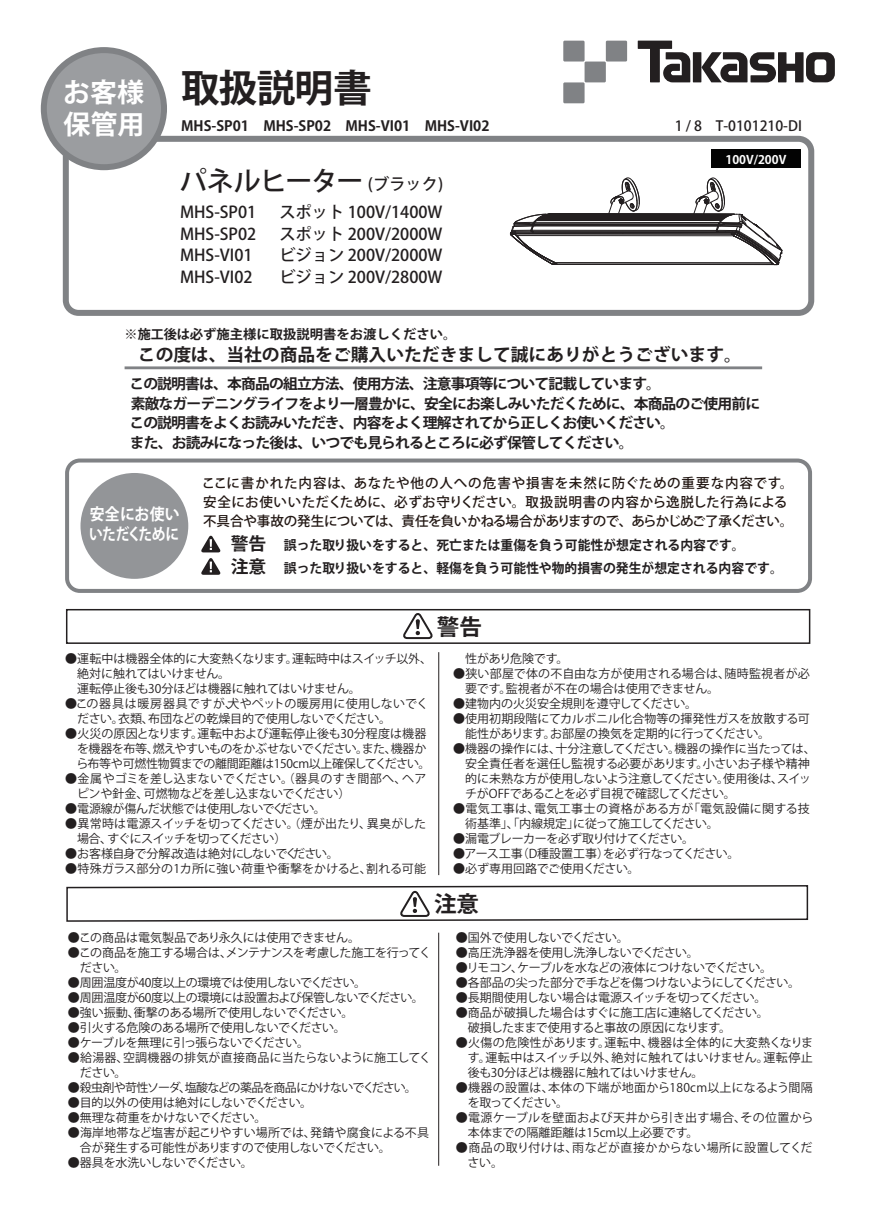
<style>
.page{position:relative;width:876px;height:1225px;background:#fff}
.page>*{position:absolute;margin:0;border:0;box-sizing:border-box;transform-origin:0 0}
.t1{font:700 38px "Koz Go Pro";letter-spacing:-.025em;color:#231f20}
.t2{font:500 27px "Koz Go Pro";letter-spacing:-.035em;color:#231f20}
.t3{font:700 26.6px "Koz Go Pro";color:#fff}
.t4{font:700 22.2px "Koz Go Pro";color:#231f20}
.t5{font:700 17.4px/22.8px "Koz Go Pro";color:#231f20}
.t6{font:500 16.2px/21.6px "Koz Go Pro";color:#231f20}
.t7{font:700 16.2px/19.2px "Koz Go Pro";letter-spacing:-.02em;color:#fff;scale:.92 1}
.t8{font:700 14.6px/19.6px "Koz Go Pro";letter-spacing:-.055em;color:#231f20}
.t9{font:700 14px "Koz Go Pro";color:#231f20}
.t10{font:500 14px "Koz Go Pro";color:#231f20}
.t11{font:500 13.6px/18.8px "Koz Go Pro";letter-spacing:.02em;color:#221713}
.t12{font:700 13.2px/22.4px "Koz Go Pro";color:#231f20}
.t13{font:700 13.2px "Koz Go Pro";color:#fff}
.t14{font:700 13px "Koz Go Pro";color:#231f20}
.t15{font:12px/15px "Koz Go Pro";letter-spacing:-.02em;color:#231f20}
.t16{font:12px/15px "Koz Go Pro";color:#231f20}
.t17{font:12px/15px "Koz Go Pro";letter-spacing:.025em;color:#231f20}
.t18{font:12px/15px "Koz Go Pr 6 N";color:#231f20}
.t19{font:12px/15px "Koz Go Pro";letter-spacing:.02em;color:#231f20}
.t20{font:12px/15px "Koz Go Pro";letter-spacing:.045em;color:#231f20}
.t21{font:12px "Koz Go Pro";letter-spacing:-.065em;color:#231f20}
.t22{font:12px "Koz Go Pro";letter-spacing:.005em;color:#231f20}
.t23{font:12px "Koz Go Pro";letter-spacing:-.04em;color:#231f20}
.t24{font:700 11.8px "Koz Go Pro";color:#fff}
.s1{font-size:26.6px;color:#fff}
.s2{font-family:"Koz Go Pro"}
</style>
<div class="page">
<div style="left:63px;top:136px;width:751px;height:180px;border:6px solid #808285;border-radius:13px"></div>
<div style="left:44px;top:50px;width:120px;height:117px;background:#9b9da0;border-radius:50%"></div>
<div style="left:41px;top:47px;width:126px;height:123px;border:6px solid #808285;border-radius:50%"></div>
<svg style="left:638px;top:41px;width:52px;height:41px"></svg>
<div style="left:693px;top:52px;width:8px;height:30px;background:#231f20"></div>
<svg style="left:701px;top:52px;width:134px;height:30px"></svg>
<div style="left:563px;top:41px;width:21px;height:20px;background:#808285"></div>
<div style="left:584px;top:62px;width:22px;height:20px;background:#808285"></div>
<div style="left:606px;top:41px;width:21px;height:20px;background:#808285"></div>
<div style="left:563px;top:82px;width:21px;height:21px;background:#808285"></div>
<div style="left:711px;top:149px;width:89px;height:19px;background:#030303"></div>
<svg style="left:66px;top:885px;width:743px;height:37px"></svg>
<hr style="left:438px;top:932px;width:1px;height:233px;background:#231f20">
<div style="left:80px;top:473px;width:108px;height:106px;background:#939598;border-radius:50%"></div>
<svg style="left:201px;top:535px;width:20px;height:40px"></svg>
<div style="left:65px;top:458px;width:747px;height:135px;border:4px solid #808285;border-radius:13px"></div>
<hr style="left:125px;top:366px;width:637px;height:3px;background:#808285">
<hr style="left:438px;top:652px;width:1px;height:223px;background:#231f20">
<div style="left:66px;top:609px;width:744px;height:35px;border:2px solid #231f20"></div>
<svg style="left:403px;top:610px;width:32px;height:30px"></svg>
<hr style="left:539px;top:218px;width:184px;height:1px;background:#231f20">
<hr style="left:537px;top:219px;width:184px;height:1px;background:#231f20">
<hr style="left:536px;top:220px;width:185px;height:1px;background:#231f20">
<hr style="left:535px;top:222px;width:184px;height:1px;background:#231f20">
<hr style="left:534px;top:223px;width:184px;height:1px;background:#231f20">
<hr style="left:532px;top:230px;width:184px;height:1px;background:#231f20">
<hr style="left:533px;top:232px;width:185px;height:1px;background:#231f20">
<hr style="left:516px;top:235px;width:217px;height:1px;background:#231f20">
<hr style="left:623px;top:233px;width:108px;height:1px;background:#231f20">
<hr style="left:514px;top:233px;width:109px;height:1px;background:#231f20">
<hr style="left:514px;top:234px;width:217px;height:1px;background:#231f20">
<hr style="left:555px;top:262px;width:217px;height:1px;background:#231f20">
<svg style="left:608px;top:177px;width:32px;height:37px"></svg>
<hr style="left:546px;top:214px;width:184px;height:1px;background:#231f20">
<hr style="left:543px;top:215px;width:184px;height:1px;background:#231f20">
<hr style="left:541px;top:216px;width:185px;height:1px;background:#231f20">
<hr style="left:540px;top:217px;width:185px;height:1px;background:#231f20">
<hr style="left:534px;top:224px;width:185px;height:1px;background:#231f20">
<hr style="left:533px;top:225px;width:185px;height:1px;background:#231f20">
<hr style="left:515px;top:231px;width:217px;height:1px;background:#231f20">
<hr style="left:557px;top:264px;width:217px;height:1px;background:#231f20">
<svg style="left:693px;top:177px;width:90px;height:88px"></svg>
<svg style="left:510px;top:214px;width:48px;height:51px"></svg>
<h1 class="t1" style="left:63px;top:64px;width:310px"><span class="s1">お客様</span> 取扱説明書</h1>
<h3 class="t3" style="left:64px;top:107px;width:83px">保管用</h3>
<p class="t9" style="left:181px;top:117px;width:310px">MHS-SP01　MHS-SP02　MHS-VI01　MHS-VI02</p>
<p class="t10" style="left:675px;top:117px;width:129px">1 / 8　T-0101210-DI</p>
<h2 class="t2" style="left:180px;top:164px;width:185px">パネルヒーター</h2>
<h3 class="t6" style="left:279px;top:170px;width:165px;line-height:28.2px;text-align:right">(ブラック)<br>スポット 100V/1400W</h3>
<h3 class="t6" style="left:279px;top:223px;width:165px;text-align:justify">スポット 200V/2000Wビジョン 200V/2000Wビジョン 200V/2800W</h3>
<h3 class="t6" style="left:180px;top:202px;width:78px">MHS-SP01<br>MHS-SP02<br>MHS-VI01<br>MHS-VI02</h3>
<p class="t14" style="left:125px;top:326px;width:333px">※施工後は必ず施主様に取扱説明書をお渡しください。</p>
<p class="t24" style="left:725px;top:152px;width:62px">100V/200V</p>
<p class="t13" style="left:734px;top:156px;width:15px">ー</p>
<h3 class="t5" style="left:138px;top:345px;width:605px">この度は、当社の商品をご購入いただきまして誠にありがとうございます。</h3>
<p class="t8" style="left:129px;top:375px;width:632px">この説明書は、本商品の組立方法、使用方法、注意事項等について記載しています。<br>素敵なガーデニングライフをより一層豊かに、安全にお楽しみいただくために、本商品のご使用前にこの説明書をよくお読みいただき、内容をよく理解されてから正しくお使いください。<br>また、お読みになった後は、いつでも見られるところに必ず保管してください。</p>
<h3 class="t7" style="left:89px;top:506px;width:100px">安全にお使いいただくために</h3>
<p class="t11" style="left:202px;top:474px;width:593px">ここに書かれた内容は、あなたや他の人への危害や損害を未然に防ぐための重要な内容です。安全にお使いいただくために、必ずお守りください。取扱説明書の内容から逸脱した行為による不具合や事故の発生については、責任を負いかねる場合がありますので、あらかじめご了承ください。</p>
<h3 class="t5" style="left:231px;top:533px;width:37px">警告注意</h3>
<p class="t12" style="left:284px;top:535px;width:500px">誤った取り扱いをすると、死亡または重傷を負う可能性が想定される内容です。<br>誤った取り扱いをすると、軽傷を負う可能性や物的損害の発生が想定される内容です。</p>
<h3 class="t4" style="left:437px;top:612px;width:47px">警告</h3>
<p class="t22" style="left:65px;top:650px;width:368px">●運転中は機器全体的に大変熱くなります。運転時中はスイッチ以外、</p>
<p class="t15" style="left:77px;top:666px;width:154px">絶対に触れてはいけません。</p>
<p class="t16" style="left:65px;top:681px;width:297px">　運転停止後も30分ほどは機器に触れてはいけません。</p>
<p class="t16" style="left:77px;top:696px;width:353px;text-indent:-12px">●この器具は暖房器具ですが、犬やペットの暖房用に使用しないでください。衣類、布団などの乾燥目的で使用しないでください。</p>
<p class="t15" style="left:76px;top:726px;width:356px;text-indent:-11px">●火災の原因となります。運転中および運転停止後も30分程度は機器を機器を布等、燃えやすいものをかぶせないでください。また、機器から布等や可燃性物質までの離間距離は150cm以上確保してください。</p>
<p class="t16" style="left:77px;top:771px;width:350px;text-indent:-12px">●金属やゴミを差し込まないでください。（器具のすき間部へ、ヘアピンや針金、可燃物などを差し込まないでください）</p>
<p class="t15" style="left:65px;top:801px;width:262px">●電源線が傷んだ状態では使用しないでください。</p>
<p class="t15" style="left:77px;top:816px;width:350px;text-indent:-12px">●異常時は電源スイッチを切ってください。（煙が出たり、異臭がした場合、すぐにスイッチを切ってください）</p>
<p class="t15" style="left:65px;top:846px;width:275px">●お客様自身で分解、改造は絶対にしないでください。</p>
<p class="t17" style="left:65px;top:861px;width:362px">●特殊ガラス部分の1カ所に強い荷重や衝撃をかけると、割れる可能</p>
<p class="t15" style="left:465px;top:651px;width:105px">性があり危険です。</p>
<p class="t16" style="left:465px;top:666px;width:346px;text-indent:-12px">●狭い部屋で体の不自由な方が使用される場合は、随時監視者が必要です。監視者が不在の場合は使用できません。</p>
<p class="t16" style="left:453px;top:696px;width:246px">●建物内の火災安全規則を遵守してください。</p>
<p class="t16" style="left:465px;top:711px;width:346px;text-indent:-12px">●使用初期段階にてカルボニル化合物等の揮発性ガスを放散する可能性があります。お部屋の換気を定期的に行ってください。</p>
<p class="t15" style="left:465px;top:741px;width:352px;text-indent:-12px">●機器の操作には、十分注意してください。機器の操作に当たっては、安全責任者を選任し監視する必要があります。小さいお子様や精神的に未熟な方が使用しないよう注意してください。使用後は、スイッチがOFFであることを必ず目視で確認してください。</p>
<p class="t18" style="left:465px;top:801px;width:346px;text-indent:-12px"><span class="s2">●電気工事は、電気工事士の</span>資格がある方が「電気設備に関する技術基準」、「内線規定」に従って施工してください。</p>
<p class="t15" style="left:453px;top:831px;width:242px">●漏電ブレーカーを必ず取り付けてください。</p>
<p class="t15" style="left:453px;top:846px;width:288px">●アース工事（D種設置工事）を必ず行なってください。</p>
<p class="t16" style="left:453px;top:861px;width:188px">●必ず専用回路でご使用ください。</p>
<h3 class="t4" style="left:434px;top:890px;width:47px">注意</h3>
<p class="t15" style="left:68px;top:930px;width:294px">●この商品は電気製品であり永久には使用できません。</p>
<p class="t15" style="left:80px;top:945px;width:353px;text-indent:-12px">●この商品を施工する場合は、メンテナンスを考慮した施工を行ってください。</p>
<p class="t15" style="left:68px;top:975px;width:300px">●周囲温度が40度以上の環境では使用しないでください。</p>
<p class="t15" style="left:68px;top:990px;width:357px">●周囲温度が60度以上の環境には設置および保管しないでください。</p>
<p class="t15" style="left:68px;top:1005px;width:287px">●強い振動、衝撃のある場所で使用しないでください。</p>
<p class="t15" style="left:68px;top:1020px;width:279px">●引火する危険のある場所で使用しないでください。</p>
<p class="t23" style="left:68px;top:1034px;width:243px">●ケーブルを無理に引っ張らないでください。</p>
<p class="t19" style="left:80px;top:1050px;width:353px;text-indent:-12px">●給湯器、空調機器の排気が直接商品に当たらないように施工してください。</p>
<p class="t21" style="left:68px;top:1079px;width:350px">●殺虫剤や苛性ソーダ、塩酸などの薬品を商品にかけないでください。</p>
<p class="t15" style="left:68px;top:1095px;width:246px">●目的以外の使用は絶対にしないでください。</p>
<p class="t15" style="left:68px;top:1110px;width:200px">●無理な荷重をかけないでください。</p>
<p class="t16" style="left:80px;top:1125px;width:350px;text-indent:-12px">●海岸地帯など塩害が起こりやすい場所では、発錆や腐食による不具合が発生する可能性がありますので使用しないでください。</p>
<p class="t15" style="left:68px;top:1155px;width:186px">●器具を水洗いしないでください。</p>
<p class="t15" style="left:456px;top:930px;width:174px">●国外で使用しないでください。</p>
<p class="t15" style="left:456px;top:945px;width:244px">●高圧洗浄器を使用し洗浄しないでください。</p>
<p class="t15" style="left:456px;top:960px;width:318px">●リモコン、ケーブルを水などの液体につけないでください。</p>
<p class="t15" style="left:456px;top:975px;width:346px">●各部品の尖った部分で手などを傷つけないようにしてください。</p>
<p class="t15" style="left:456px;top:990px;width:312px">●長期間使用しない場合は電源スイッチを切ってください。</p>
<p class="t15" style="left:456px;top:1005px;width:314px">●商品が破損した場合はすぐに施工店に連絡してください。　破損したままで使用すると事故の原因になります。</p>
<p class="t15" style="left:468px;top:1035px;width:347px;text-align:justify;text-indent:-12px">●火傷の危険性があります。運転中、機器は全体的に大変熱くなります。運転中はスイッチ以外、絶対に触れてはいけません。運転停止後も30分ほどは機器に触れてはいけません。</p>
<p class="t17" style="left:468px;top:1080px;width:346px;text-indent:-12px">●機器の設置は、本体の下端が地面から180cm以上になるよう間隔を取ってください。</p>
<p class="t16" style="left:468px;top:1110px;width:347px;text-indent:-12px">●電源ケーブルを壁面および天井から引き出す場合、その位置から本体までの隔離距離は15cm以上必要です。</p>
<p class="t20" style="left:467px;top:1140px;width:346px;text-indent:-12px">●商品の取り付けは、雨などが直接かからない場所に設置してください。</p>
</div>
